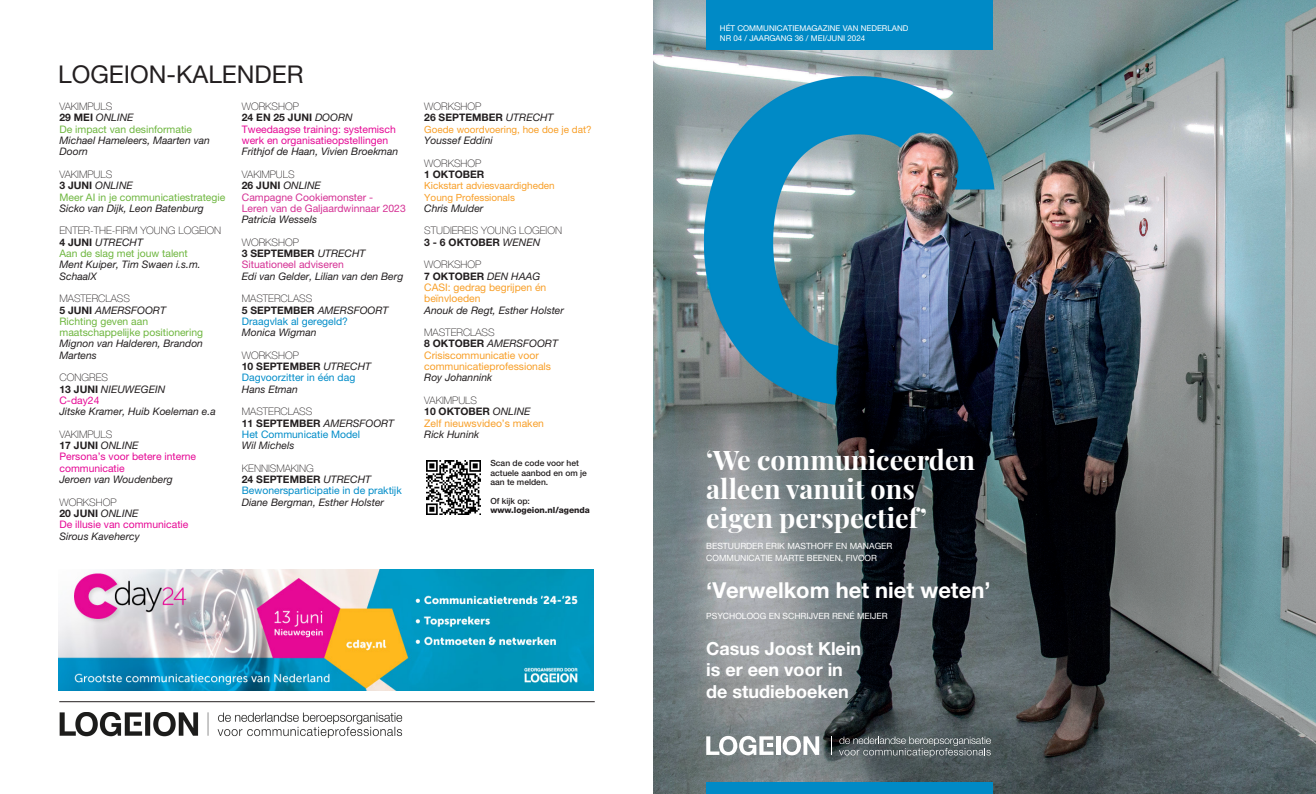
<style>
.page{position:relative;width:1316px;height:794px;background:#fff}
.page>*{position:absolute;margin:0;border:0;box-sizing:border-box;transform-origin:0 0}
.t1{font:700 27px "Playfair Display";color:#fff}
.t2{font:24.5px "Helvetica Neue LT Pro";color:#231f20}
.t3{font:700 22px "Helvetica Neue LT Pro";color:#fff}
.t4{font:700 18px "Helvetica Neue LT Pro";color:#fff}
.t5{font:italic 10.4px/11.3px "Helvetica Neue LT Pro";color:#231f20}
.t6{font:10.4px/11.3px "Helvetica Neue LT Pro";color:#e60895}
.t7{font:10.4px/11.3px "Helvetica Neue LT Pro";color:#f89f28}
.t8{font:10.4px/11.3px "Helvetica Neue LT Pro";color:#6eb63f}
.t9{font:10.4px/11.3px "Helvetica Neue LT Pro";color:#d53094}
.t10{font:700 10.4px/11.3px "Helvetica Neue LT Pro";color:#231f20}
.t11{font:10.4px/11.3px "Helvetica Neue LT Pro";color:#008cc8}
.t12{font:100 10.4px/22.6px "Helvetica Neue LT Pro";color:#231f20}
.t13{font:9.9px/11.3px "Helvetica Neue LT Pro";color:#f89f28}
.t14{font:8.6px "Helvetica Neue LT Pro";color:#fff}
.t15{font:500 8.5px/9.4px "Helvetica Neue LT Pro";color:#231f20}
.t16{font:800 8.5px/9.4px "Helvetica Neue LT Pro";color:#231f20}
.t17{font:8px "Helvetica Neue LT Pro";color:#fff}
.s1{font-weight:100;font-style:normal}
.s2{font-weight:700;font-style:normal}
.s3{font-style:normal;color:#6eb63f}
.s4{font-weight:100;color:#231f20}
.s5{font-weight:700;color:#231f20}
.s6{font-style:italic;color:#231f20}
.s7{font-style:normal;color:#e60895}
.s8{font-style:normal;color:#d53094}
.s9{font-style:normal;color:#008cc8}
.s10{font-weight:100}
.s11{font-weight:400;font-style:italic}
.s12{font-weight:500}
</style>
<div class="page">
<img style="left:653px;top:0;width:662px;height:794px">
<div style="left:706px;top:0;width:286px;height:50px;background:#008ac6"></div>
<svg style="left:839px;top:736px;width:151px;height:21px;background:#676f71"></svg>
<svg style="left:830px;top:736px;width:1px;height:19px"></svg>
<hr style="left:776px;top:736px;width:4px;height:19px;background:#fff">
<svg style="left:782px;top:736px;width:37px;height:19px"></svg>
<svg style="left:706px;top:736px;width:67px;height:19px"></svg>
<div style="left:706px;top:782px;width:286px;height:12px;background:#008ac6"></div>
<img style="left:426px;top:460px;width:54px;height:54px">
<hr style="left:59px;top:701px;width:535px;height:1px;background:#231f20">
<img style="left:59px;top:570px;width:534px;height:120px">
<img style="left:59px;top:712px;width:344px;height:25px">
<p class="t2" style="left:58px;top:60px;width:247px">LOGEION-KALENDER</p>
<p class="t5" style="left:59px;top:101px;width:152px"><span class="s1">VAKIMPULS<br></span><span class="s2">29 MEI</span> ONLINE<br><span class="s3">De impact van desinformatie<br></span>Michael Hameleers, Maarten van<br>Doorn</p>
<p class="t5" style="left:59px;top:168px;width:167px"><span class="s1">VAKIMPULS<br></span><span class="s2">3 JUNI</span> ONLINE<br><span class="s3">Meer AI in je communicatiestrategie<br></span>Sicko van Dijk, Leon Batenburg</p>
<p class="t5" style="left:59px;top:225px;width:163px"><span class="s1">ENTER-THE-FIRM YOUNG LOGEION<br></span><span class="s2">4 JUNI</span> UTRECHT<br><span class="s3">Aan de slag met jouw talent<br></span>Ment Kuiper, Tim Swaen i.s.m.<br>SchaalX</p>
<p class="t8" style="left:59px;top:293px;width:145px"><span class="s4">MASTERCLASS<br></span><span class="s5">5 JUNI</span> <span class="s6">AMERSFOORT<br></span>Richting geven aan maatschappelijke positionering<br><span class="s6">Mignon van Halderen, Brandon<br>Martens</span></p>
<p class="t5" style="left:59px;top:372px;width:158px"><span class="s1">CONGRES<br></span><span class="s2">13 JUNI</span> NIEUWEGEIN<br><span class="s7">C-day24<br></span>Jitske Kramer, Huib Koeleman e.a</p>
<p class="t6" style="left:59px;top:428px;width:138px"><span class="s4">VAKIMPULS<br></span><span class="s5">17 JUNI</span> <span class="s6">ONLINE<br></span>Persona’s voor betere interne communicatie<br><span class="s6">Jeroen van Woudenberg</span></p>
<p class="t6" style="left:59px;top:496px;width:130px"><span class="s4">WORKSHOP<br></span><span class="s5">20 JUNI</span> <span class="s6">ONLINE<br></span>De illusie van communicatie<br><span class="s6">Sirous Kavehercy</span></p>
<p class="t6" style="left:242px;top:101px;width:158px"><span class="s4">WORKSHOP<br></span><span class="s5">24 EN 25 JUNI</span> <span class="s6">DOORN<br></span>Tweedaagse training: systemisch werk en organisatieopstellingen<br><span class="s6">Frithjof de Haan, Vivien Broekman</span></p>
<p class="t9" style="left:242px;top:168px;width:165px"><span class="s4">VAKIMPULS<br></span><span class="s5">26 JUNI</span> <span class="s6">ONLINE<br></span>Campagne Cookiemonster -<br>Leren van de Galjaardwinnaar 2023<br><span class="s6">Patricia Wessels</span></p>
<p class="t5" style="left:242px;top:236px;width:163px"><span class="s1">WORKSHOP<br></span><span class="s2">3 SEPTEMBER</span> UTRECHT<br><span class="s8">Situationeel adviseren<br></span>Edi van Gelder, Lilian van den Berg</p>
<p class="t5" style="left:242px;top:293px;width:148px"><span class="s1">MASTERCLASS<br></span><span class="s2">5 SEPTEMBER</span> AMERSFOORT<br><span class="s9">Draagvlak al geregeld?<br></span>Monica Wigman</p>
<p class="t11" style="left:242px;top:349px;width:131px"><span class="s4">WORKSHOP<br></span><span class="s5">10 SEPTEMBER</span> <span class="s6">UTRECHT<br></span>Dagvoorzitter in één dag<br><span class="s6">Hans Etman</span></p>
<p class="t5" style="left:242px;top:406px;width:154px"><span class="s1">MASTERCLASS<br></span><span class="s2">11 SEPTEMBER</span> AMERSFOORT<br><span class="s9">Het Communicatie Model<br></span>Wil Michels</p>
<p class="t5" style="left:242px;top:462px;width:161px"><span class="s1">KENNISMAKING<br></span><span class="s2">24 SEPTEMBER</span> UTRECHT<br><span class="s9">Bewonersparticipatie in de praktijk<br></span>Diane Bergman, Esther Holster</p>
<p class="t10" style="left:424px;top:100px;width:131px"><span class="s10">WORKSHOP<br></span>26 SEPTEMBER <span class="s11">UTRECHT</span></p>
<p class="t13" style="left:424px;top:123px;width:169px">Goede woordvoering, hoe doe je dat?</p>
<p class="t5" style="left:424px;top:129px;width:70px;line-height:22.6px">Youssef Eddini<br><span class="s1">WORKSHOP</span></p>
<p class="t10" style="left:424px;top:168px;width:62px">1 OKTOBER</p>
<p class="t13" style="left:424px;top:180px;width:132px">Kickstart adviesvaardigheden<br>Young Professionals</p>
<p class="t12" style="left:424px;top:197px;width:139px"><span class="s11">Chris Mulder<br></span>STUDIEREIS YOUNG LOGEION</p>
<p class="t10" style="left:424px;top:230px;width:117px;line-height:22.6px">3 - 6 OKTOBER <span class="s11">WENEN<br></span><span class="s10">WORKSHOP</span></p>
<p class="t7" style="left:424px;top:270px;width:141px"><span class="s5">7 OKTOBER</span> <span class="s6">DEN HAAG<br></span>CASI: gedrag begrijpen én beïnvloeden<br><span class="s6">Anouk de Regt, Esther Holster</span></p>
<p class="t7" style="left:424px;top:327px;width:135px"><span class="s4">MASTERCLASS<br></span><span class="s5">8 OKTOBER</span> <span class="s6">AMERSFOORT<br></span>Crisiscommunicatie voor communicatieprofessionals<br><span class="s6">Roy Johannink</span></p>
<p class="t7" style="left:424px;top:394px;width:121px"><span class="s4">VAKIMPULS<br></span><span class="s5">10 OKTOBER</span> <span class="s6">ONLINE<br></span>Zelf nieuwsvideo’s maken<br><span class="s6">Rick Hunink</span></p>
<p class="t15" style="left:490px;top:458px;width:98px">Scan de code voor het actuele aanbod en om je aan te melden.</p>
<p class="t16" style="left:490px;top:496px;width:101px"><span class="s12">Of kijk op: </span>www.logeion.nl/agenda</p>
<p class="t17" style="left:720px;top:24px;width:190px">HÉT COMMUNICATIEMAGAZINE VAN NEDERLAND</p>
<p class="t17" style="left:720px;top:33px;width:147px">NR 04 / JAARGANG 36 / MEI/JUNI 2024</p>
<p class="t1" style="left:706px;top:439px;width:270px">‘We communiceerden</p>
<p class="t1" style="left:706px;top:468px;width:210px">alleen vanuit ons</p>
<p class="t1" style="left:706px;top:497px;width:222px">eigen perspectief’</p>
<p class="t14" style="left:706px;top:541px;width:188px">BESTUURDER ERIK MASTHOFF EN MANAGER</p>
<p class="t14" style="left:706px;top:553px;width:172px">COMMUNICATIE MARTE BEENEN, FIVOOR</p>
<p class="t3" style="left:706px;top:576px;width:286px">‘Verwelkom het niet weten’</p>
<p class="t14" style="left:706px;top:611px;width:183px">PSYCHOLOOG EN SCHRIJVER RENÉ MEIJER</p>
<p class="t4" style="left:706px;top:637px;width:156px">Casus Joost Klein</p>
<p class="t4" style="left:706px;top:658px;width:138px">is er een voor in</p>
<p class="t4" style="left:706px;top:680px;width:144px">de studieboeken</p>
</div>
